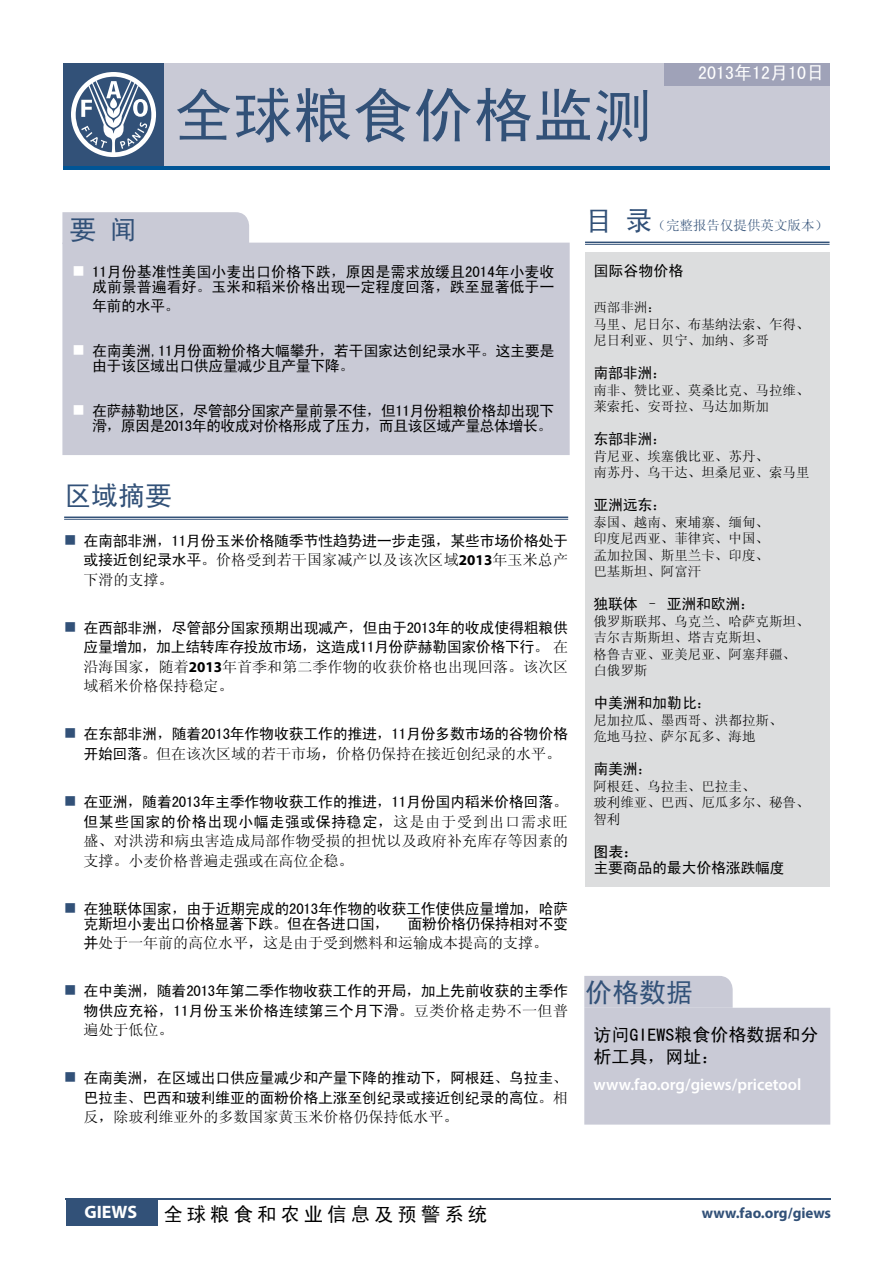
<style>
.page{position:relative;width:893px;height:1263px;background:#fff}
.page>*{position:absolute;margin:0;border:0;box-sizing:border-box;transform-origin:0 0}
.t1{font:60px "Sim Hei";color:#325178}
.t2{font:27px "Sim Hei";color:#325178}
.t3{font:19.5px "Sim Hei";letter-spacing:.2em;color:#000}
.t4{font:18px/21.6px "Sim Hei";color:#000}
.t5{font:18px "Sim Hei";color:#fff}
.t6{font:700 18px "Myriad Pro";color:#fff}
.t7{font:600 16.5px "Myriad Pro";color:#fff}
.t8{font:15px/19.5px "Sim Hei";letter-spacing:-.02em;color:#000;text-align:right}
.t9{font:15px/19.5px "Sim Sun";color:#000}
.t10{font:15px/15px "Sim Hei";letter-spacing:-.04em;color:#000;text-align:right}
.t11{font:700 15px "Myriad Pro";color:#325178}
.t12{font:13.5px/16.5px "Sim Sun";color:#000}
.t13{font:13.5px "Sim Sun";color:#325178}
.s1{font-family:"Sim Hei";font-size:27px}
.s2{color:#fff}
.s3{color:#325178}
.s4{font-family:"Sim Hei"}
.s5{font-family:"Myriad Pro";font-weight:700}
.s6{font-family:"Sim Sun"}
.s7{font-family:"Sim Sun";font-size:16.5px}
</style>
<div class="page">
<div style="left:63px;top:63px;width:767px;height:105px;background:#325178"></div>
<div style="left:164px;top:63px;width:666px;height:106px;background:#c9cad6"></div>
<hr style="left:66px;top:1198px;width:765px;height:2px;background:#325178">
<hr style="left:63px;top:166px;width:767px;height:3px;background:#005596">
<svg style="left:71px;top:72px;width:85px;height:85px"></svg>
<div style="left:66px;top:1200px;width:92px;height:26px;background:#325178"></div>
<div style="left:664px;top:63px;width:166px;height:23px;background:#9fa2b8"></div>
<div style="left:585px;top:252px;width:245px;height:635px;background:#dcddde"></div>
<hr style="left:585px;top:242px;width:245px;height:1px;background:#325178">
<hr style="left:585px;top:244px;width:245px;height:1px;background:#325178">
<hr style="left:64px;top:516px;width:504px;height:2px;background:#325178">
<hr style="left:64px;top:519px;width:504px;height:1px;background:#325178">
<div style="left:62px;top:243px;width:508px;height:212px;background:#c9cad6;border:2px solid #c9cad6"></div>
<div style="left:62px;top:212px;width:187px;height:32px;background:#c9cad6"></div>
<div style="left:584px;top:1008px;width:246px;height:116px;background:#c9cad6"></div>
<div style="left:584px;top:976px;width:149px;height:32px;background:#c9cad6"></div>
<h2 class="t2" style="left:69px;top:216px;width:69px">要 闻</h2>
<h1 class="t1" style="left:173px;top:85px;width:481px">全球粮食价格监测</h1>
<p class="t5" style="left:698px;top:63px;width:127px">2013年12月10日</p>
<p class="t13" style="left:585px;top:218px;width:244px"><span class="s1">目 录</span>（完整报告仅提供英文版本）</p>
<p class="t8" style="left:73px;top:264px;width:483px;line-height:15px"><span class="s2">■</span> 11月份基准性美国小麦出口价格下跌，原因是需求放缓且2014年小麦收成前景普遍看好。玉米和稻米价格出现一定程度回落，跌至显著低于一</p>
<p class="t8" style="left:92px;top:296px;width:89px">年前的水平。</p>
<p class="t8" style="left:92px;top:343px;width:464px;line-height:15px;text-align:left;text-indent:-19px"><span class="s2">■</span> 在南美洲,11月份面粉价格大幅攀升，若干国家达创纪录水平。这主要是由于该区域出口供应量减少且产量下降。</p>
<p class="t10" style="left:73px;top:403px;width:483px"><span class="s2">■</span> 在萨赫勒地区，尽管部分国家产量前景不佳，但11月份粗粮价格却出现下滑，原因是2013年的收成对价格形成了压力，而且该区域产量总体增长。</p>
<h2 class="t2" style="left:64px;top:481px;width:109px">区域摘要</h2>
<p class="t8" style="left:64px;top:531px;width:506px"><span class="s3">■</span> 在南部非洲，11月份玉米价格随季节性趋势进一步走强，某些市场价格处于</p>
<p class="t9" style="left:83px;top:550px;width:486px"><span class="s4">或接近创纪录水平。</span>价格受到若干国家减产以及该次区域<span class="s5">2013</span>年玉米总产下滑的支撑。</p>
<p class="t8" style="left:64px;top:618px;width:506px"><span class="s3">■</span> 在西部非洲，尽管部分国家预期出现减产，但由于2013年的收成使得粗粮供应量增加，加上结转库存投放市场，这造成11月份萨赫勒国家价格下行。<span class="s6">在</span></p>
<p class="t9" style="left:83px;top:657px;width:486px">沿海国家，随着<span class="s5">2013</span>年首季和第二季作物的收获价格也出现回落。该次区域稻米价格保持稳定。</p>
<p class="t8" style="left:64px;top:724px;width:505px"><span class="s3">■</span> 在东部非洲，随着2013年作物收获工作的推进，11月份多数市场的谷物价格</p>
<p class="t9" style="left:83px;top:744px;width:479px"><span class="s4">开始回落。</span>但在该次区域的若干市场，价格仍保持在接近创纪录的水平。</p>
<p class="t8" style="left:64px;top:792px;width:505px"><span class="s3">■</span> 在亚洲，随着2013年主季作物收获工作的推进，11月份国内稻米价格回落。但某些国家的价格出现小幅走强或保持稳定，<span class="s6">这是由于受到出口需求旺</span></p>
<p class="t9" style="left:83px;top:831px;width:486px">盛、对洪涝和病虫害造成局部作物受损的担忧以及政府补充库存等因素的支撑。小麦价格普遍走强或在高位企稳。</p>
<p class="t8" style="left:64px;top:900px;width:506px;line-height:15.1px"><span class="s3">■</span> 在独联体国家，由于近期完成的2013年作物的收获工作使供应量增加，哈萨克斯坦小麦出口价格显著下跌。但在各进口国， 面粉价格仍保持相对不变</p>
<p class="t9" style="left:83px;top:933px;width:466px"><span class="s4">并</span>处于一年前的高位水平，这是由于受到燃料和运输成本提高的支撑。</p>
<p class="t8" style="left:64px;top:981px;width:506px"><span class="s3">■</span> 在中美洲，随着2013年第二季作物收获工作的开局，加上先前收获的主季作物供应充裕，11月份玉米价格连续第三个月下滑。<span class="s6">豆类价格走势不一但普</span></p>
<p class="t9" style="left:83px;top:1020px;width:91px">遍处于低位。</p>
<p class="t8" style="left:64px;top:1068px;width:505px"><span class="s3">■</span> 在南美洲，在区域出口供应量减少和产量下降的推动下，阿根廷、乌拉圭、巴拉圭、巴西和玻利维亚的面粉价格上涨至创纪录或接近创纪录的高位。<span class="s6">相</span></p>
<p class="t9" style="left:83px;top:1107px;width:376px">反，除玻利维亚外的多数国家黄玉米价格仍保持低水平。</p>
<p class="t8" style="left:593px;top:261px;width:91px">国际谷物价格</p>
<p class="t12" style="left:593px;top:299px;width:217px">西部非洲：<br>马里、尼日尔、布基纳法索、乍得、尼日利亚、贝宁、加纳、多哥</p>
<p class="t8" style="left:593px;top:363px;width:75px">南部非洲：</p>
<p class="t12" style="left:593px;top:382px;width:217px">南非、赞比亚、莫桑比克、马拉维、莱索托、安哥拉、马达加斯加</p>
<p class="t8" style="left:593px;top:429px;width:75px">东部非洲：</p>
<p class="t12" style="left:593px;top:448px;width:217px">肯尼亚、埃塞俄比亚、苏丹、<br>南苏丹、乌干达、坦桑尼亚、索马里</p>
<p class="t8" style="left:593px;top:495px;width:75px">亚洲远东：</p>
<p class="t12" style="left:593px;top:514px;width:177px;text-align:justify">泰国、越南、柬埔寨、缅甸、印度尼西亚、菲律宾、中国、孟加拉国、斯里兰卡、印度、巴基斯坦、阿富汗</p>
<p class="t8" style="left:593px;top:594px;width:163px">独联体 – 亚洲和欧洲：</p>
<p class="t12" style="left:593px;top:613px;width:217px">俄罗斯联邦、乌克兰、哈萨克斯坦、吉尔吉斯斯坦、塔吉克斯坦、<br>格鲁吉亚、亚美尼亚、阿塞拜疆、白俄罗斯</p>
<p class="t8" style="left:593px;top:693px;width:119px">中美洲和加勒比：</p>
<p class="t12" style="left:593px;top:712px;width:190px">尼加拉瓜、墨西哥、洪都拉斯、危地马拉、萨尔瓦多、海地</p>
<p class="t8" style="left:593px;top:759px;width:61px">南美洲：</p>
<p class="t12" style="left:593px;top:778px;width:217px">阿根廷、乌拉圭、巴拉圭、<br>玻利维亚、巴西、厄瓜多尔、秘鲁、智利</p>
<p class="t8" style="left:593px;top:843px;width:193px;line-height:16.5px;text-align:left">图表<span class="s7">：<br></span>主要商品的最大价格涨跌幅度</p>
<h2 class="t2" style="left:585px;top:979px;width:109px">价格数据</h2>
<p class="t4" style="left:593px;top:1024px;width:226px">访问GIEWS粮食价格数据和分析工具，网址：</p>
<p class="t7" style="left:593px;top:1074px;width:209px">www.fao.org/giews/pricetool</p>
<p class="t6" style="left:84px;top:1200px;width:54px">GIEWS</p>
<h3 class="t3" style="left:164px;top:1204px;width:325px">全球粮食和农业信息及预警系统</h3>
<p class="t11" style="left:702px;top:1203px;width:131px">www.fao.org/giews</p>
</div>
